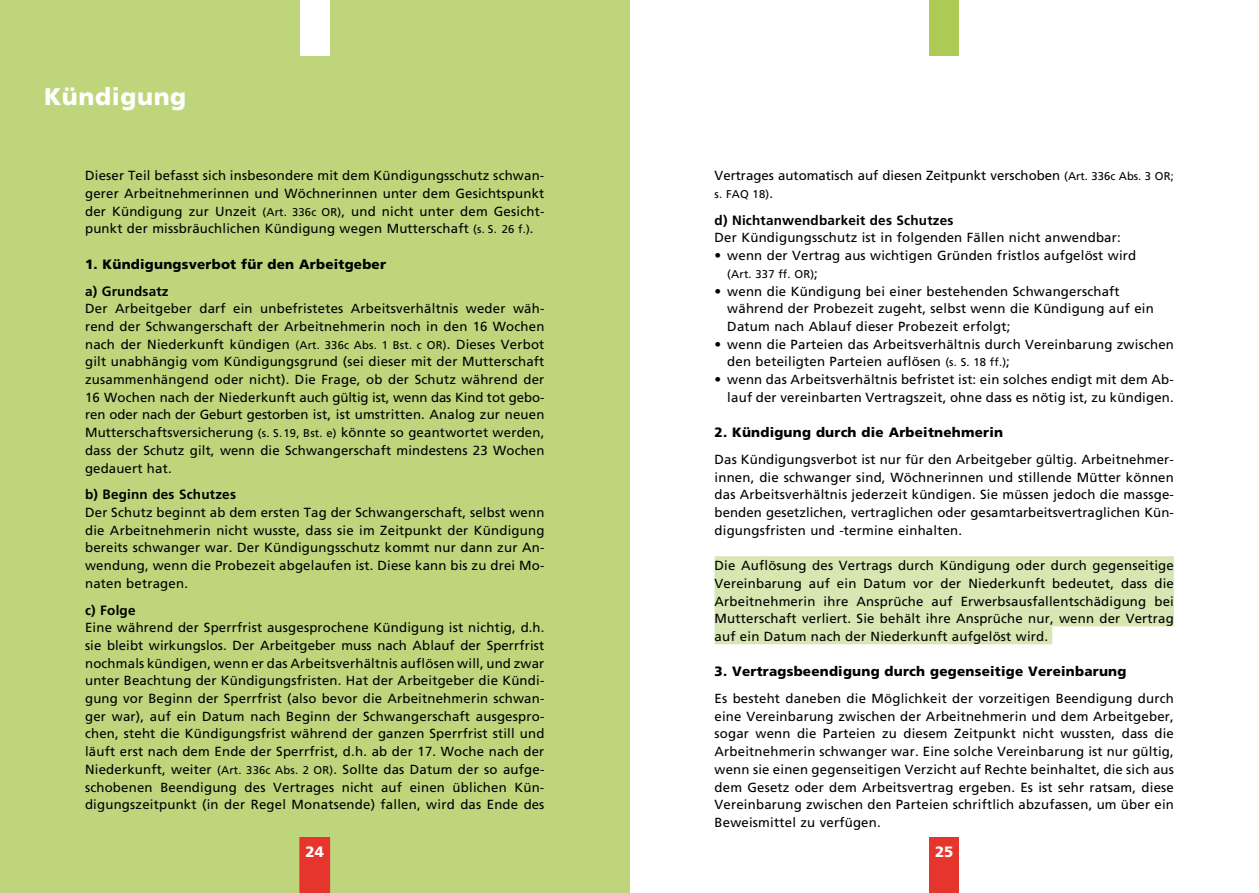
<style>
.page{position:relative;width:1259px;height:893px;background:#fff}
.page>*{position:absolute;margin:0;border:0;box-sizing:border-box;transform-origin:0 0}
.t1{font:900 24px "Frutiger";letter-spacing:.025em;color:#fff}
.t2{font:900 15px "Frutiger";color:#fff}
.t3{font:900 13.5px "Frutiger";letter-spacing:.015em;color:#000}
.t4{font:700 13.5px "Frutiger";letter-spacing:.015em;color:#000}
.t5{font:13.2px/17.7px "Frutiger";letter-spacing:.015em;color:#000;text-align:justify}
.t6{font:11.25px "Frutiger";letter-spacing:.015em;color:#000}
.s1{font-size:11.25px}
.s2{font-size:13.2px}
.s3{font-size:13.5px}
</style>
<div class="page">
<div style="left:0;top:0;width:629px;height:893px;background:#bfd57c"></div>
<div style="left:714px;top:556px;width:460px;height:18px;background:#d8e6b2"></div>
<div style="left:714px;top:574px;width:460px;height:18px;background:#d8e6b2"></div>
<div style="left:714px;top:591px;width:460px;height:18px;background:#d8e6b2"></div>
<div style="left:714px;top:608px;width:460px;height:18px;background:#d8e6b2"></div>
<div style="left:714px;top:626px;width:338px;height:18px;background:#d8e6b2"></div>
<div style="left:929px;top:838px;width:30px;height:55px;background:#e5352c"></div>
<div style="left:929px;top:0;width:30px;height:55px;background:#adca57"></div>
<div style="left:300px;top:837px;width:30px;height:56px;background:#e5352c"></div>
<div style="left:300px;top:0;width:30px;height:55px;background:#fff"></div>
<h1 class="t1" style="left:44px;top:82px;width:144px">Kündigung</h1>
<p class="t5" style="left:85px;top:167px;width:461px">Dieser Teil befasst sich insbesondere mit dem Kündigungsschutz schwan&shy;gerer Arbeitnehmerinnen und Wöchnerinnen unter dem Gesichtspunkt der Kündigung zur Unzeit <span class="s1">(Art. 336c OR)</span>, und nicht unter dem Gesicht&shy;punkt der missbräuchlichen Kündigung wegen Mutterschaft <span class="s1">(s. S. 26 f.)</span>.</p>
<p class="t3" style="left:85px;top:256px;width:302px">1. Kündigungsverbot für den Arbeitgeber</p>
<p class="t4" style="left:85px;top:283px;width:85px">a) Grundsatz</p>
<p class="t5" style="left:85px;top:300px;width:461px">Der Arbeitgeber darf ein unbefristetes Arbeitsverhältnis weder wäh&shy;rend der Schwangerschaft der Arbeitnehmerin noch in den 16 Wochen nach der Niederkunft kündigen <span class="s1">(Art. 336c Abs. 1 Bst. c OR)</span>. Dieses Verbot gilt unabhängig vom Kündigungsgrund (sei dieser mit der Mutterschaft zusammenhängend oder nicht). Die Frage, ob der Schutz während der 16 Wochen nach der Niederkunft auch gültig ist, wenn das Kind tot gebo&shy;ren oder nach der Geburt gestorben ist, ist umstritten. Analog zur neuen Mutterschaftsversicherung <span class="s1">(s. S.19, Bst. e)</span> könnte so geantwortet werden, dass der Schutz gilt, wenn die Schwangerschaft mindestens 23 Wochen gedauert hat.</p>
<p class="t4" style="left:85px;top:487px;width:152px">b) Beginn des Schutzes</p>
<p class="t5" style="left:85px;top:503px;width:461px;text-align:left">Der Schutz beginnt ab dem ersten Tag der Schwangerschaft, selbst wenn die Arbeitnehmerin nicht wusste, dass sie im Zeitpunkt der Kündigung bereits schwanger war. Der Kündigungsschutz kommt nur dann zur An-- wendung, wenn die Probezeit abgelaufen ist. Diese kann bis zu drei Mo&shy;naten betragen.</p>
<p class="t4" style="left:85px;top:602px;width:52px">c) Folge</p>
<p class="t5" style="left:85px;top:619px;width:461px">Eine während der Sperrfrist ausgesprochene Kündigung ist nichtig, d.h. sie bleibt wirkungslos. Der Arbeitgeber muss nach Ablauf der Sperrfrist nochmals kündigen, wenn er das Arbeitsverhältnis auflösen will, und zwar unter Beachtung der Kündigungsfristen. Hat der Arbeitgeber die Kündi&shy;gung vor Beginn der Sperrfrist (also bevor die Arbeitnehmerin schwan&shy;ger war), auf ein Datum nach Beginn der Schwangerschaft ausgespro&shy;chen, steht die Kündigungsfrist während der ganzen Sperrfrist still und läuft erst nach dem Ende der Sperrfrist, d.h. ab der 17. Woche nach der Niederkunft, weiter <span class="s1">(Art. 336c Abs. 2 OR)</span>. Sollte das Datum der so aufge&shy;schobenen Beendigung des Vertrages nicht auf einen üblichen Kün&shy;digungszeitpunkt (in der Regel Monatsende) fallen, wird das Ende des</p>
<p class="t2" style="left:305px;top:843px;width:20px">24</p>
<p class="t5" style="left:714px;top:167px;width:461px">Vertrages automatisch auf diesen Zeitpunkt verschoben <span class="s1">(Art. 336c Abs. 3 OR;</span></p>
<p class="t6" style="left:714px;top:188px;width:60px">s. FAQ 18)<span class="s2">.</span></p>
<p class="t4" style="left:714px;top:212px;width:240px">d) Nichtanwendbarkeit des Schutzes</p>
<p class="t5" style="left:714px;top:229px;width:408px">Der Kündigungsschutz ist in folgenden Fällen nicht anwendbar:</p>
<p class="t5" style="left:714px;top:247px;width:423px"><span class="s3">•</span> wenn der Vertrag aus wichtigen Gründen fristlos aufgelöst wird</p>
<p class="t6" style="left:727px;top:267px;width:92px">(Art. 337 ff. OR)<span class="s2">;</span></p>
<p class="t5" style="left:727px;top:282px;width:428px;text-align:left;text-indent:-13px"><span class="s3">•</span> wenn die Kündigung bei einer bestehenden Schwangerschaft während der Probezeit zugeht, selbst wenn die Kündigung auf ein<br>Datum nach Ablauf dieser Probezeit erfolgt;</p>
<p class="t5" style="left:727px;top:335px;width:448px;text-indent:-13px"><span class="s3">•</span> wenn die Parteien das Arbeitsverhältnis durch Vereinbarung zwischen den beteiligten Parteien auflösen <span class="s1">(s. S. 18 ff.)</span>;</p>
<p class="t5" style="left:714px;top:370px;width:461px;text-align:right"><span class="s3">•</span> wenn das Arbeitsverhältnis befristet ist: ein solches endigt mit dem Ab-- lauf der vereinbarten Vertragszeit, ohne dass es nötig ist, zu kündigen.</p>
<p class="t3" style="left:714px;top:424px;width:290px">2. Kündigung durch die Arbeitnehmerin</p>
<p class="t5" style="left:714px;top:450px;width:461px">Das Kündigungsverbot ist nur für den Arbeitgeber gültig. Arbeitnehmer&shy;innen, die schwanger sind, Wöchnerinnen und stillende Mütter können das Arbeitsverhältnis jederzeit kündigen. Sie müssen jedoch die massge&shy;benden gesetzlichen, vertraglichen oder gesamtarbeitsvertraglichen Kün&shy;digungsfristen und -termine einhalten.</p>
<p class="t5" style="left:714px;top:556px;width:461px">Die Auflösung des Vertrags durch Kündigung oder durch gegenseitige Vereinbarung auf ein Datum vor der Niederkunft bedeutet, dass die Arbeitnehmerin ihre Ansprüche auf Erwerbsausfallentschädigung bei Mutterschaft verliert. Sie behält ihre Ansprüche nur, wenn der Vertrag auf ein Datum nach der Niederkunft aufgelöst wird.</p>
<p class="t3" style="left:714px;top:663px;width:413px">3. Vertragsbeendigung durch gegenseitige Vereinbarung</p>
<p class="t5" style="left:714px;top:689px;width:461px">Es besteht daneben die Möglichkeit der vorzeitigen Beendigung durch eine Vereinbarung zwischen der Arbeitnehmerin und dem Arbeitgeber, sogar wenn die Parteien zu diesem Zeitpunkt nicht wussten, dass die Arbeitnehmerin schwanger war. Eine solche Vereinbarung ist nur gültig, wenn sie einen gegenseitigen Verzicht auf Rechte beinhaltet, die sich aus dem Gesetz oder dem Arbeitsvertrag ergeben. Es ist sehr ratsam, diese Vereinbarung zwischen den Parteien schriftlich abzufassen, um über ein Beweismittel zu verfügen.</p>
<p class="t2" style="left:935px;top:842px;width:20px">25</p>
<p class="t2" style="left:939px;top:842px;width:11px">3</p>
</div>
